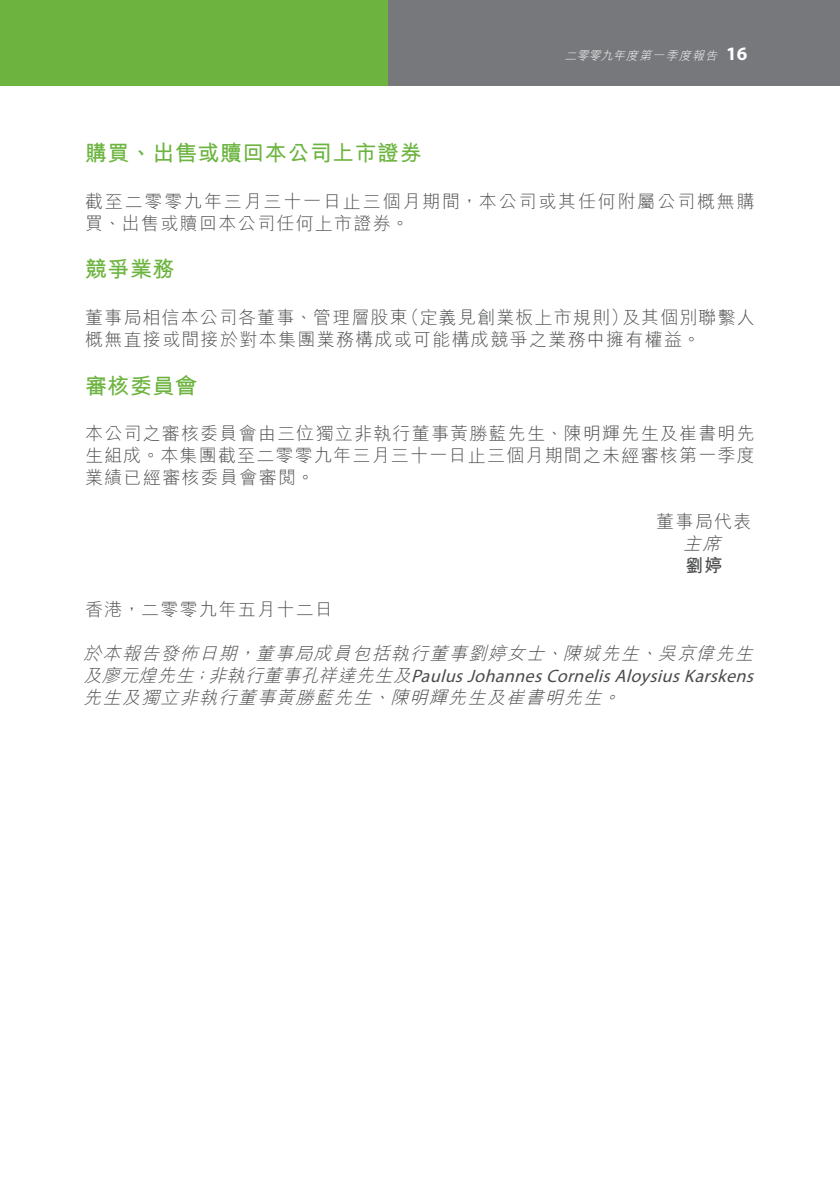
<style>
.page{position:relative;width:840px;height:1191px;background:#fff}
.page>*{position:absolute;margin:0;border:0;box-sizing:border-box;transform-origin:0 0}
.t1{font:22px "M Hei HK Bold B5 pc H";letter-spacing:.02em;color:#6cb43f}
.t2{font:18px/22px "M Hei HK Light B5 pc H";letter-spacing:.07em;color:#4b4c4d}
.t3{font:italic 18px "M Hei HK Light B5 pc H";color:#4b4c4d}
.t4{font:italic 18px "Myriad Pro";color:#4b4c4d}
.t5{font:18px/22px "M Hei HK Light B5 pc H";letter-spacing:.1em;color:#4b4c4d}
.t6{font:18px "M Hei HK Bold B5 pc H";color:#4b4c4d}
.t7{font:italic 12px "M Hei HK Light B5 pc H";color:#fff}
.s1{font-family:"Myriad Pro";font-weight:700;font-style:normal;font-size:19px}
.s2{font-family:"M Hei HK Light B5 pc H"}
</style>
<div class="page">
<div style="left:374px;top:0;width:465px;height:85px;background:#76787b"></div>
<div style="left:0;top:0;width:387px;height:85px;background:#6cb43f"></div>
<p class="t7" style="left:564px;top:51px;width:184px">二零零九年度第一季度報告 <span class="s1">1 6</span></p>
<p class="t1" style="left:85px;top:145px;width:338px">購買、出售或贖回本公司上市證券</p>
<p class="t5" style="left:85px;top:192px;width:670px">截至二零零九年三月三十一日止三個月期間，本公司或其任何附屬公司概無購買、出售或贖回本公司任何上市證券。</p>
<p class="t1" style="left:85px;top:261px;width:91px">競爭業務</p>
<p class="t2" style="left:85px;top:308px;width:670px">董事局相信本公司各董事、管理層股東（定義見創業板上市規則）及其個別聯繫人概無直接或間接於對本集團業務構成或可能構成競爭之業務中擁有權益。</p>
<p class="t1" style="left:85px;top:377px;width:113px">審核委員會</p>
<p class="t2" style="left:85px;top:424px;width:670px;text-align:justify">本公司之審核委員會由三位獨立非執行董事黃勝藍先生、陳明輝先生及崔書明先生組成。本集團截至二零零九年三月三十一日止三個月期間之未經審核第一季度業績已經審核委員會審閱。</p>
<p class="t2" style="left:655px;top:512px;width:97px">董事局代表</p>
<p class="t3" style="left:683px;top:536px;width:44px">主席</p>
<p class="t6" style="left:684px;top:558px;width:39px">劉婷</p>
<p class="t2" style="left:85px;top:600px;width:249px">香港，二零零九年五月十二日</p>
<p class="t3" style="left:83px;top:646px;width:675px">於本報告發佈日期，董事局成員包括執行董事劉婷女士、陳城先生、吳京偉先生</p>
<p class="t4" style="left:83px;top:669px;width:675px"><span class="s2">及廖元煌先生；非執行董事孔祥達先生及</span>PaulusJohannesCornelisAloysiusKarskens</p>
<p class="t3" style="left:83px;top:690px;width:542px">先生及獨立非執行董事黃勝藍先生、陳明輝先生及崔書明先生。</p>
</div>
